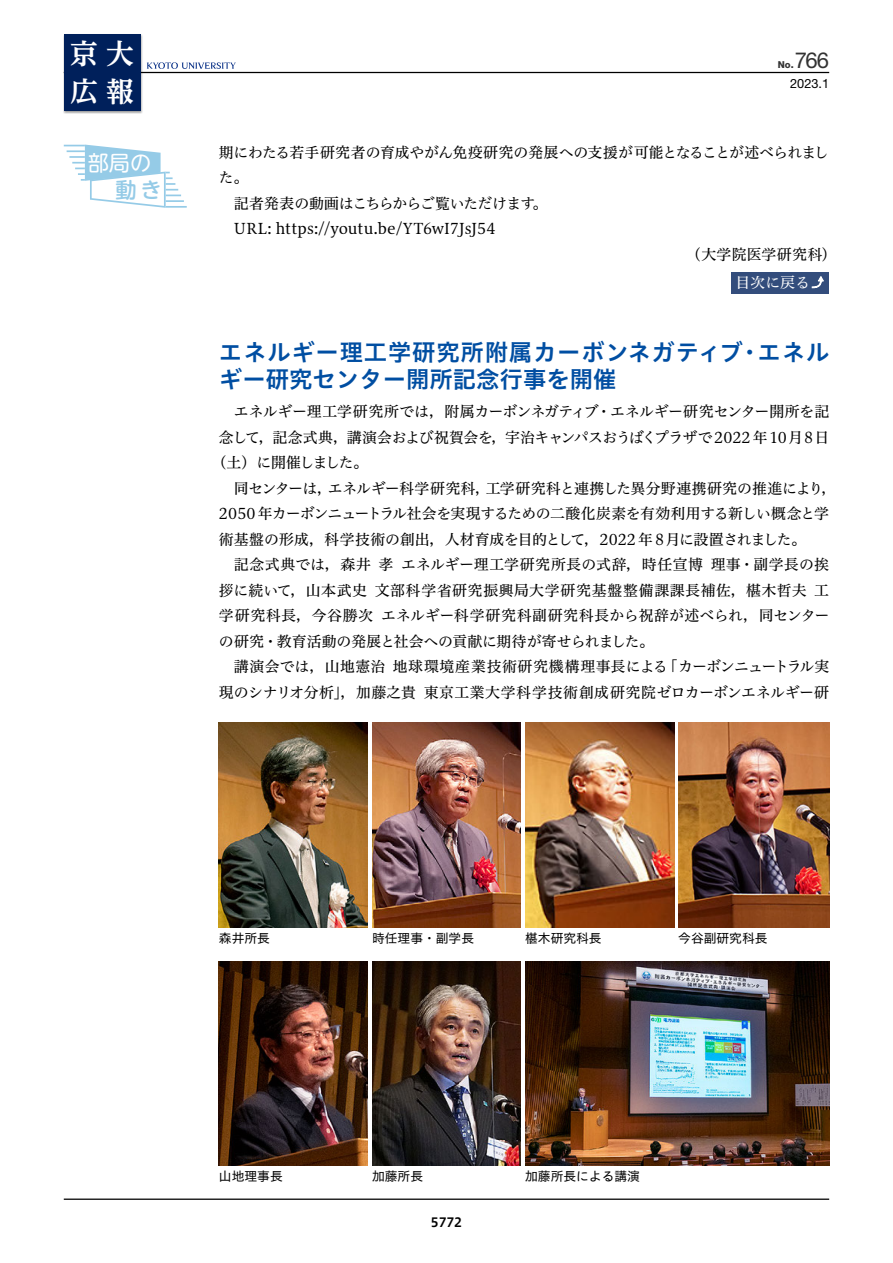
<style>
.page{position:relative;width:893px;height:1263px;background:#fff}
.page>*{position:absolute;margin:0;border:0;box-sizing:border-box;transform-origin:0 0}
.t1{font:700 27.75px/38.2px "UD Reimin Pro";color:#fff}
.t2{font:23.4px/27.6px "Hiragino UD Sans Std W6";letter-spacing:.035em;color:#004ea2}
.t3{font:22.05px "Helvetica Neue LT Std";color:#333}
.t4{font:21.3px "UD Shin M Go Pro";color:#fff}
.t5{font:500 21.3px "UD Shin M Go Pro";color:#95cbe7}
.t6{font:14.85px "Hiragino UD Serif Std N W4";color:#000}
.t7{font:14.85px "Hiragino UD Serif Std N W4";letter-spacing:.025em;color:#000}
.t8{font:14.85px "Hiragino UD Serif Std N W4";letter-spacing:-.03em;color:#000}
.t9{font:14.85px "Hiragino UD Serif Std N W4";letter-spacing:-.04em;color:#000}
.t10{font:14.85px "Hiragino UD Serif Std N W4";letter-spacing:-.02em;color:#000}
.t11{font:14.85px "Hiragino UD Serif Std N W4";letter-spacing:.04em;color:#000}
.t12{font:14.85px "Hiragino UD Serif Std N W4";letter-spacing:-.035em;color:#000}
.t13{font:14.85px "Hiragino UD Serif Std N W4";letter-spacing:-.095em;color:#000}
.t14{font:14.85px "Hiragino UD Serif Std N W4";color:#fff}
.t15{font:12.75px "Hiragino UD Sans Std W4";color:#000}
.t16{font:12.75px "Helvetica Neue LT Std";color:#000}
.t17{font:12.75px "Hiragino UD Sans Std W6";color:#000}
.t18{font:800 9.6px "Helvetica Neue LT Std";color:#333}
.s1{font-family:"Shin Go Pr 6 N";font-weight:900}
</style>
<div class="page">
<hr style="left:64px;top:1198px;width:765px;height:2px;background:#000">
<hr style="left:64px;top:72px;width:765px;height:1px;background:#000">
<hr style="left:166px;top:206px;width:21px;height:2px;background:#95cbe7">
<svg style="left:64px;top:145px;width:120px;height:63px"></svg>
<div style="left:63px;top:33px;width:80px;height:81px;background:#000;opacity:.4"></div>
<div style="left:64px;top:34px;width:76px;height:77px;background:#00205b"></div>
<svg style="left:147px;top:62px;width:89px;height:7px"></svg>
<div style="left:731px;top:272px;width:98px;height:21px;background:#334d7c"></div>
<img style="left:219px;top:961px;width:149px;height:204px">
<img style="left:525px;top:961px;width:304px;height:204px">
<img style="left:372px;top:961px;width:149px;height:204px">
<img style="left:219px;top:723px;width:149px;height:204px">
<img style="left:678px;top:723px;width:151px;height:204px">
<img style="left:525px;top:723px;width:149px;height:204px">
<img style="left:372px;top:723px;width:149px;height:204px">
<h1 class="t1" style="left:70px;top:34px;width:65px">京大広報</h1>
<h3 class="t4" style="left:88px;top:146px;width:65px">部局の</h3>
<h3 class="t5" style="left:115px;top:172px;width:48px">動 き</h3>
<p class="t18" style="left:778px;top:59px;width:17px">No.</p>
<h3 class="t3" style="left:795px;top:47px;width:36px">766</h3>
<p class="t16" style="left:790px;top:76px;width:41px">2023.1</p>
<p class="t6" style="left:219px;top:141px;width:612px">期にわたる若手研究者の育成やがん免疫研究の発展への支援が可能となることが述べられまし</p>
<p class="t6" style="left:219px;top:166px;width:31px">た。</p>
<p class="t12" style="left:234px;top:192px;width:315px">記者発表の動画はこちらからご覧いただけます。</p>
<p class="t6" style="left:234px;top:217px;width:263px">URL: https://youtu.be/YT6wI7JsJ54</p>
<p class="t6" style="left:686px;top:243px;width:152px">（大学院医学研究科）</p>
<p class="t14" style="left:736px;top:272px;width:91px">目次に戻る<span class="s1">⤴</span></p>
<h2 class="t2" style="left:219px;top:337px;width:612px">エネルギー理工学研究所附属カーボンネガティブ・エネルギー研究センター開所記念行事を開催</h2>
<p class="t6" style="left:234px;top:400px;width:597px">エネルギー理工学研究所では，附属カーボンネガティブ・エネルギー研究センター開所を記</p>
<p class="t8" style="left:219px;top:426px;width:612px">念して，記念式典，講演会および祝賀会を，宇治キャンパスおうばくプラザで2022 年10月8日</p>
<p class="t13" style="left:212px;top:451px;width:158px">（土）に開催しました。</p>
<p class="t10" style="left:234px;top:477px;width:604px">同センターは，エネルギー科学研究科，工学研究科と連携した異分野連携研究の推進により，</p>
<p class="t9" style="left:219px;top:502px;width:612px">2050 年カーボンニュートラル社会を実現するための二酸化炭素を有効利用する新しい概念と学</p>
<p class="t6" style="left:219px;top:528px;width:589px">術基盤の形成，科学技術の創出，人材育成を目的として，2022 年 8月に設置されました。</p>
<p class="t7" style="left:234px;top:553px;width:597px">記念式典では，森井 孝 エネルギー理工学研究所長の式辞，時任宣博 理事・副学長の挨</p>
<p class="t11" style="left:219px;top:579px;width:612px">拶に続いて，山本武史 文部科学省研究振興局大学研究基盤整備課課長補佐，椹木哲夫 工</p>
<p class="t7" style="left:219px;top:604px;width:612px">学研究科長，今谷勝次 エネルギー科学研究科副研究科長から祝辞が述べられ，同センター</p>
<p class="t6" style="left:219px;top:630px;width:437px">の研究・教育活動の発展と社会への貢献に期待が寄せられました。</p>
<p class="t7" style="left:234px;top:655px;width:597px">講演会では，山地憲治 地球環境産業技術研究機構理事長による「カーボンニュートラル実</p>
<p class="t6" style="left:219px;top:681px;width:612px">現のシナリオ分析」，加藤之貴 東京工業大学科学技術創成研究院ゼロカーボンエネルギー研</p>
<p class="t15" style="left:219px;top:928px;width:53px">森井所長</p>
<p class="t15" style="left:372px;top:928px;width:104px">時任理事・副学長</p>
<p class="t15" style="left:525px;top:928px;width:78px">椹木研究科長</p>
<p class="t15" style="left:678px;top:928px;width:91px">今谷副研究科長</p>
<p class="t15" style="left:219px;top:1166px;width:65px">山地理事長</p>
<p class="t15" style="left:372px;top:1166px;width:53px">加藤所長</p>
<p class="t15" style="left:525px;top:1166px;width:116px">加藤所長による講演</p>
<p class="t17" style="left:431px;top:1213px;width:33px">5772</p>
</div>
